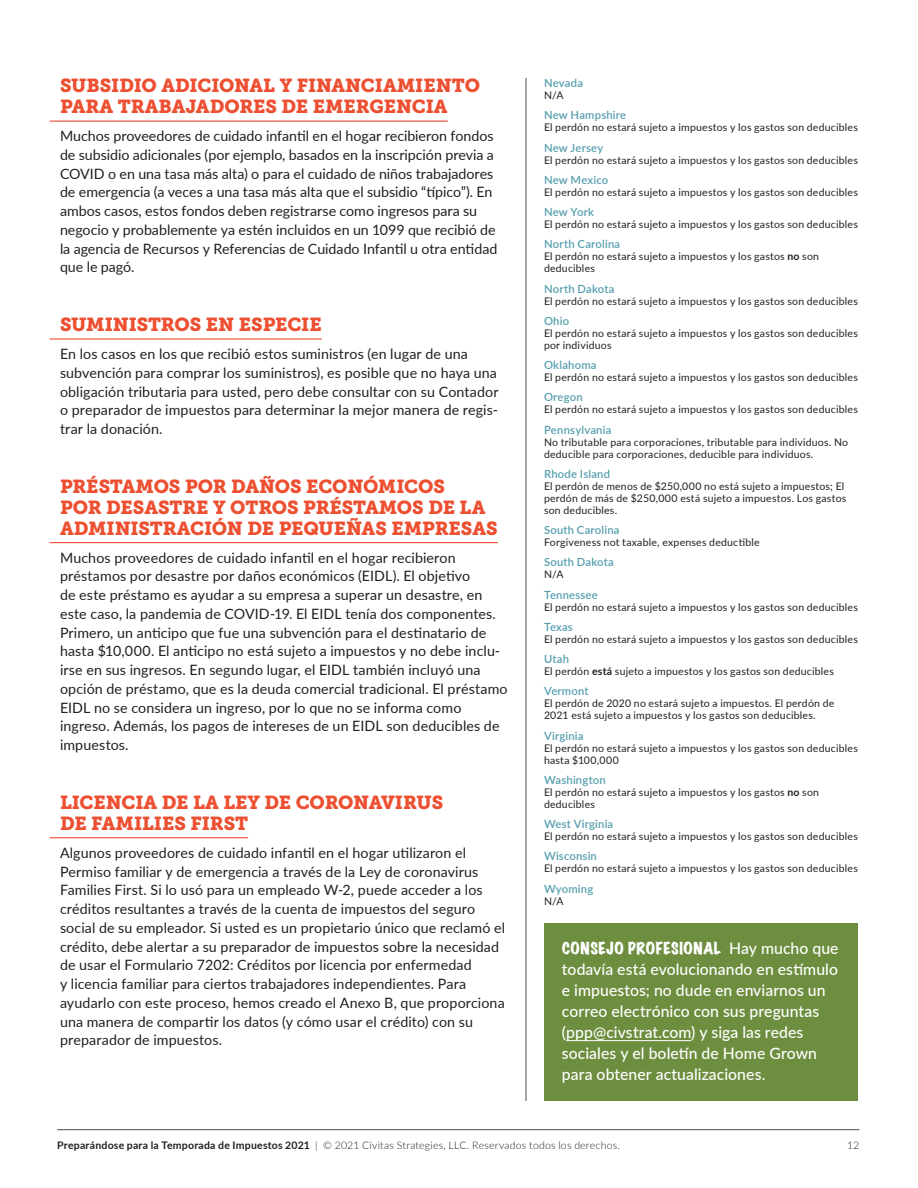
<style>
.page{position:relative;width:918px;height:1188px;background:#fff}
.page>*{position:absolute;margin:0;border:0;box-sizing:border-box;transform-origin:0 0}
.t1{font:18.75px/21px "Museo Slab 900";letter-spacing:-.005em;color:#ed4f31}
.Tip{font:500 15.75px/21px "Lato";letter-spacing:.005em;color:#fff}
.Tip-2{font:expanded 15px "Marker Felt";letter-spacing:.035em;color:#fff}
.Body{font:14.25px/18.8px "Lato";letter-spacing:.005em;color:#231f20}
.t2{font:600 11.25px "Lato";letter-spacing:.015em;color:#559eae}
.Table_Body_PPP_List{font:10.5px/12px "Lato";letter-spacing:.02em;color:#231f20}
.t3{font:300 10.5px "Lato";letter-spacing:.02em;color:#231f20}
.s1{font-weight:700}
.s2{font-family:"Lato";font-weight:500;font-stretch:normal;font-size:15.75px}
</style>
<div class="page">
<hr style="left:57px;top:1129px;width:802px;height:1px;background:#4b4c4d">
<hr style="left:526px;top:78px;width:1px;height:1023px;background:#4b4c4d">
<hr style="left:50px;top:121px;width:398px;height:1px;background:#ed4f31">
<hr style="left:50px;top:338px;width:272px;height:2px;background:#ed4f31">
<hr style="left:50px;top:542px;width:448px;height:1px;background:#ed4f31">
<hr style="left:50px;top:837px;width:198px;height:1px;background:#ed4f31">
<div style="left:544px;top:923px;width:314px;height:178px;background:#6e8e3f"></div>
<hr style="left:566px;top:1040px;width:125px;height:1px;background:#fff">
<h2 class="t1" style="left:60px;top:75px;width:422px">SUBSIDIO ADICIONAL Y FINANCIAMIENTO<br>PARA TRABAJADORES DE EMERGENCIA</h2>
<p class="Body" style="left:60px;top:126px;width:439px">Muchos proveedores de cuidado infantil en el hogar recibieron fondos de subsidio adicionales (por ejemplo, basados en la inscripción previa a COVID o en una tasa más alta) o para el cuidado de niños trabajadores de emergencia (a veces a una tasa más alta que el subsidio “típico”). En ambos casos, estos fondos deben registrarse como ingresos para su negocio y probablemente ya estén incluidos en un 1099 que recibió de la agencia de Recursos y Referencias de Cuidado Infantil u otra entidad que le pagó.</p>
<h2 class="t1" style="left:60px;top:314px;width:263px">SUMINISTROS EN ESPECIE</h2>
<p class="Body" style="left:60px;top:344px;width:440px">En los casos en los que recibió estos suministros (en lugar de una subvención para comprar los suministros), es posible que no haya una obligación tributaria para usted, pero debe consultar con su Contador o preparador de impuestos para determinar la mejor manera de regis&shy;trar la donación.</p>
<h2 class="t1" style="left:60px;top:476px;width:439px">PRÉSTAMOS POR DAÑOS ECONÓMICOS<br>POR DESASTRE Y OTROS PRÉSTAMOS DE LA<br>ADMINISTRACIÓN DE PEQUEÑAS EMPRESAS</h2>
<p class="Body" style="left:60px;top:548px;width:449px">Muchos proveedores de cuidado infantil en el hogar recibieron préstamos por desastre por daños económicos (EIDL). El objetivo<br>de este préstamo es ayudar a su empresa a superar un desastre, en este caso, la pandemia de COVID-19. El EIDL tenía dos componentes.<br>Primero, un anticipo que fue una subvención para el destinatario de hasta $10,000. El anticipo no está sujeto a impuestos y no debe inclu&shy;irse en sus ingresos. En segundo lugar, el EIDL también incluyó una opción de préstamo, que es la deuda comercial tradicional. El préstamo EIDL no se considera un ingreso, por lo que no se informa como ingreso. Además, los pagos de intereses de un EIDL son deducibles de impuestos.</p>
<h2 class="t1" style="left:60px;top:792px;width:385px">LICENCIA DE LA LEY DE CORONAVIRUS<br>DE FAMILIES FIRST</h2>
<p class="Body" style="left:60px;top:843px;width:447px">Algunos proveedores de cuidado infantil en el hogar utilizaron el Permiso familiar y de emergencia a través de la Ley de coronavirus Families First. Si lo usó para un empleado W-2, puede acceder a los créditos resultantes a través de la cuenta de impuestos del seguro social de su empleador. Si usted es un propietario único que reclamó el crédito, debe alertar a su preparador de impuestos sobre la necesidad de usar el Formulario 7202: Créditos por licencia por enfermedad<br>y licencia familiar para ciertos trabajadores independientes. Para ayudarlo con este proceso, hemos creado el Anexo B, que proporciona una manera de compartir los datos (y cómo usar el crédito) con su preparador de impuestos.</p>
<h5 class="t2" style="left:544px;top:75px;width:41px">Nevada</h5>
<p class="Table_Body_PPP_List" style="left:544px;top:89px;width:21px">N/A</p>
<h5 class="t2" style="left:544px;top:107px;width:84px">New Hampshire</h5>
<p class="Table_Body_PPP_List" style="left:544px;top:121px;width:315px">El perdón no estará sujeto a impuestos y los gastos son deducibles</p>
<h5 class="t2" style="left:544px;top:139px;width:61px">New Jersey</h5>
<p class="Table_Body_PPP_List" style="left:544px;top:153px;width:315px">El perdón no estará sujeto a impuestos y los gastos son deducibles</p>
<h5 class="t2" style="left:544px;top:172px;width:66px">New Mexico</h5>
<p class="Table_Body_PPP_List" style="left:544px;top:186px;width:315px">El perdón no estará sujeto a impuestos y los gastos son deducibles</p>
<h5 class="t2" style="left:544px;top:204px;width:52px">New York</h5>
<p class="Table_Body_PPP_List" style="left:544px;top:218px;width:315px">El perdón no estará sujeto a impuestos y los gastos son deducibles</p>
<h5 class="t2" style="left:544px;top:236px;width:78px">North Carolina</h5>
<p class="Table_Body_PPP_List" style="left:544px;top:250px;width:277px">El perdón no estará sujeto a impuestos y los gastos <span class="s1">no</span> son deducibles</p>
<h5 class="t2" style="left:544px;top:280px;width:72px">North Dakota</h5>
<p class="Table_Body_PPP_List" style="left:544px;top:294px;width:315px">El perdón no estará sujeto a impuestos y los gastos son deducibles</p>
<h5 class="t2" style="left:544px;top:313px;width:27px">Ohio</h5>
<p class="Table_Body_PPP_List" style="left:544px;top:327px;width:315px">El perdón no estará sujeto a impuestos y los gastos son deducibles por individuos</p>
<h5 class="t2" style="left:544px;top:357px;width:54px">Oklahoma</h5>
<p class="Table_Body_PPP_List" style="left:544px;top:371px;width:315px">El perdón no estará sujeto a impuestos y los gastos son deducibles</p>
<h5 class="t2" style="left:544px;top:389px;width:40px">Oregon</h5>
<p class="Table_Body_PPP_List" style="left:544px;top:403px;width:315px">El perdón no estará sujeto a impuestos y los gastos son deducibles</p>
<h5 class="t2" style="left:544px;top:421px;width:69px">Pennsylvania</h5>
<p class="Table_Body_PPP_List" style="left:544px;top:435px;width:306px">No tributable para corporaciones, tributable para individuos. No deducible para corporaciones, deducible para individuos.</p>
<h5 class="t2" style="left:544px;top:466px;width:68px">Rhode Island</h5>
<p class="Table_Body_PPP_List" style="left:544px;top:480px;width:304px">El perdón de menos de $250,000 no está sujeto a impuestos; El perdón de más de $250,000 está sujeto a impuestos. Los gastos son deducibles.</p>
<h5 class="t2" style="left:544px;top:522px;width:77px">South Carolina</h5>
<p class="Table_Body_PPP_List" style="left:544px;top:536px;width:217px">Forgiveness not taxable, expenses deductible</p>
<h5 class="t2" style="left:544px;top:554px;width:71px">South Dakota</h5>
<p class="Table_Body_PPP_List" style="left:544px;top:568px;width:21px">N/A</p>
<h5 class="t2" style="left:544px;top:586px;width:55px">Tennessee</h5>
<p class="Table_Body_PPP_List" style="left:544px;top:600px;width:315px">El perdón no estará sujeto a impuestos y los gastos son deducibles</p>
<h5 class="t2" style="left:544px;top:619px;width:30px">Texas</h5>
<p class="Table_Body_PPP_List" style="left:544px;top:633px;width:315px">El perdón no estará sujeto a impuestos y los gastos son deducibles</p>
<h5 class="t2" style="left:544px;top:651px;width:27px">Utah</h5>
<p class="Table_Body_PPP_List" style="left:544px;top:665px;width:291px">El perdón <span class="s1">está</span> sujeto a impuestos y los gastos son deducibles</p>
<h5 class="t2" style="left:544px;top:683px;width:46px">Vermont</h5>
<p class="Table_Body_PPP_List" style="left:544px;top:697px;width:292px">El perdón de 2020 no estará sujeto a impuestos. El perdón de<br>2021 está sujeto a impuestos y los gastos son deducibles.</p>
<h5 class="t2" style="left:544px;top:727px;width:41px">Virginia</h5>
<p class="Table_Body_PPP_List" style="left:544px;top:741px;width:315px">El perdón no estará sujeto a impuestos y los gastos son deducibles hasta $100,000</p>
<h5 class="t2" style="left:544px;top:772px;width:63px">Washington</h5>
<p class="Table_Body_PPP_List" style="left:544px;top:786px;width:277px">El perdón no estará sujeto a impuestos y los gastos <span class="s1">no</span> son deducibles</p>
<h5 class="t2" style="left:544px;top:816px;width:71px">West Virginia</h5>
<p class="Table_Body_PPP_List" style="left:544px;top:830px;width:315px">El perdón no estará sujeto a impuestos y los gastos son deducibles</p>
<h5 class="t2" style="left:544px;top:848px;width:54px">Wisconsin</h5>
<p class="Table_Body_PPP_List" style="left:544px;top:862px;width:315px">El perdón no estará sujeto a impuestos y los gastos son deducibles</p>
<h5 class="t2" style="left:544px;top:880px;width:51px">Wyoming</h5>
<p class="Table_Body_PPP_List" style="left:544px;top:894px;width:21px">N/A</p>
<p class="Tip-2" style="left:562px;top:936px;width:278px">CONSEJO PROFESIONAL <span class="s2">Hay mucho que</span></p>
<p class="Tip" style="left:562px;top:958px;width:277px">todavía está evolucionando en estímulo e impuestos; no dude en enviarnos un correo electrónico con sus preguntas (ppp@civstrat.com) y siga las redes sociales y el boletín de Home Grown para obtener actualizaciones.</p>
<p class="t3" style="left:57px;top:1138px;width:564px"><span class="s1">Preparándose para la Temporada de Impuestos 2021</span> | © 2021 Civitas Strategies, LLC. Reservados todos los derechos.</p>
<p class="t3" style="left:847px;top:1138px;width:14px">12</p>
</div>
